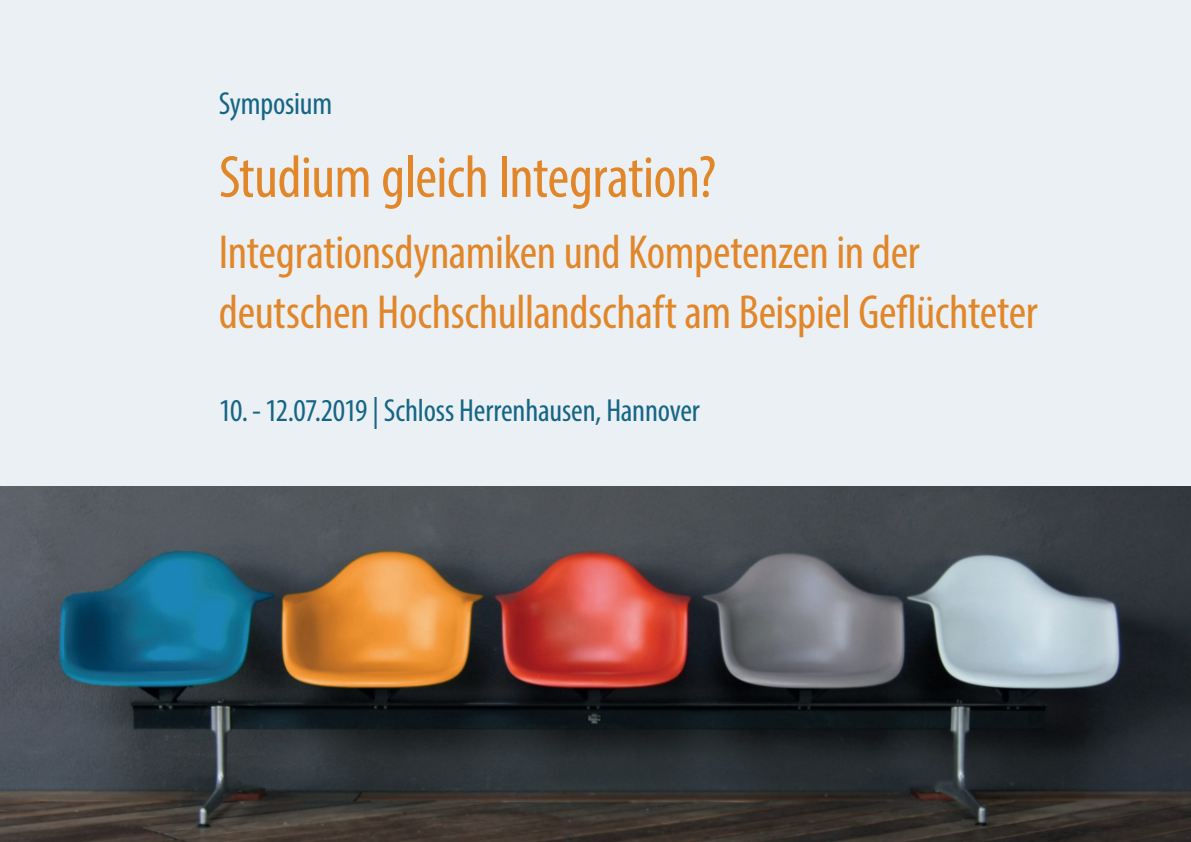
<style>
.page{position:relative;width:1191px;height:842px;background:#eaf0f3}
.page>*{position:absolute;margin:0;border:0;box-sizing:border-box;transform-origin:0 0}
.H_Titelseite{font:condensed 60px "Myriad Pro";letter-spacing:-.01em;color:#e2862a}
.H_sub1_Titelseite{font:condensed 48px/60px "Myriad Pro";letter-spacing:-.01em;color:#e2862a}
.Datum{font:condensed 32px "Myriad Pro";letter-spacing:-.005em;color:#156586}
</style>
<div class="page">
<img style="left:0;top:486px;width:1191px;height:356px">
<p class="Datum" style="left:219px;top:84px;width:115px">Symposium</p>
<p class="H_Titelseite" style="left:219px;top:141px;width:499px">Studium gleich Integration?</p>
<p class="H_sub1_Titelseite" style="left:219px;top:222px;width:820px">Integrationsdynamiken und Kompetenzen in der deutschen Hochschullandschaft am Beispiel Geflüchteter</p>
<p class="Datum" style="left:219px;top:391px;width:482px">10.-12.07.2019 | Schloss Herrenhausen, Hannover</p>
</div>
